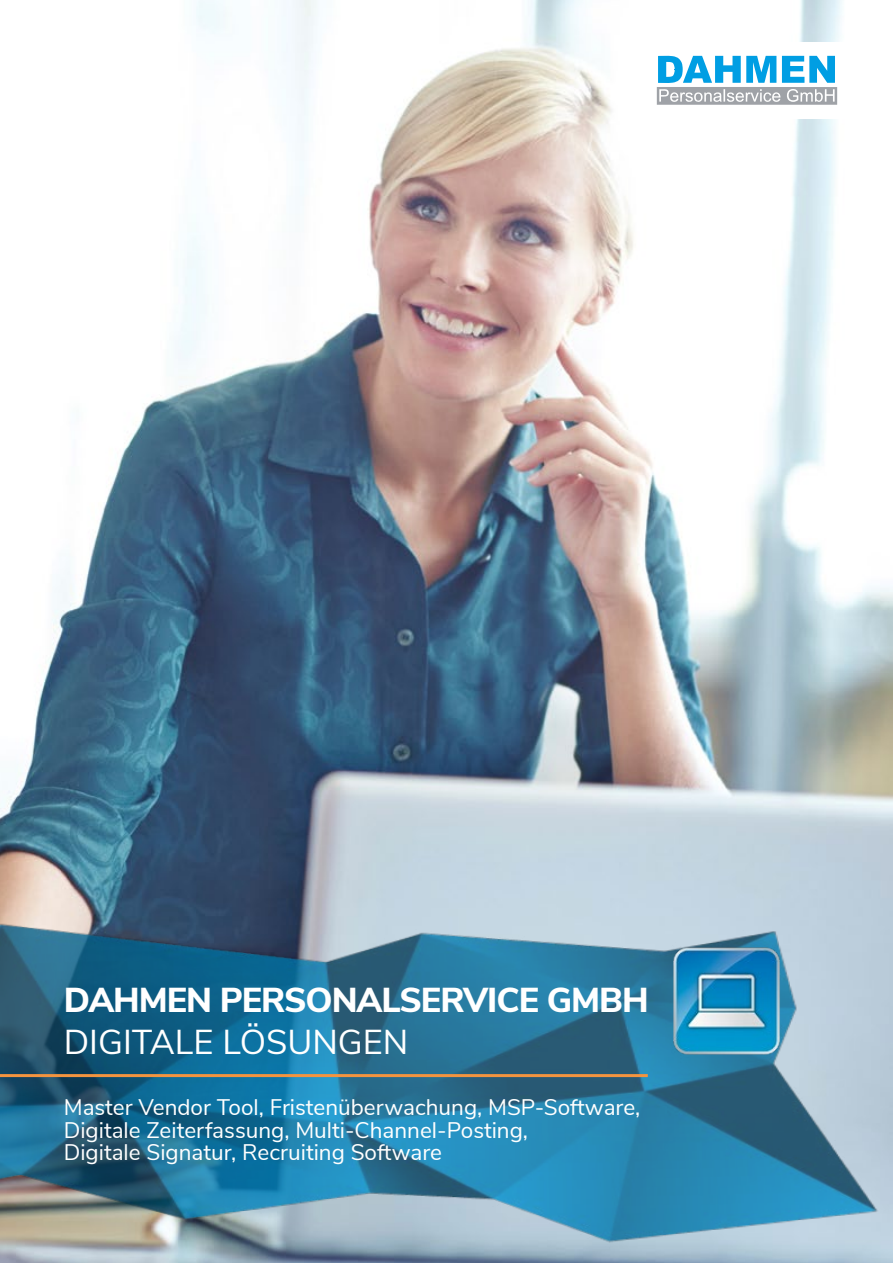
<style>
.page{position:relative;width:893px;height:1263px;background:#fff}
.page>*{position:absolute;margin:0;border:0;box-sizing:border-box;transform-origin:0 0}
.t1{font:800 34.5px "Nunito Sans";letter-spacing:-.03em;color:#fff}
.t2{font:34.5px "Nunito Sans";color:#fff}
.t3{font:22.5px/22.5px "Nunito Sans";color:#fff}
</style>
<div class="page">
<img style="left:0;top:0;width:893px;height:875px">
<img style="left:0;top:875px;width:893px;height:388px">
<div style="left:643px;top:43px;width:207px;height:76px;background:#fff"></div>
<svg style="left:657px;top:56px;width:180px;height:49px"></svg>
<hr style="left:0;top:1074px;width:648px;height:3px;background:#f4943f">
<img style="left:663px;top:937px;width:128px;height:127px">
<h1 class="t1" style="left:64px;top:975px;width:586px">DAHMEN PERSONALSERVICE GMBH</h1>
<h1 class="t2" style="left:64px;top:1017px;width:346px">DIGITALE LÖSUNGEN</h1>
<p class="t3" style="left:64px;top:1095px;width:578px">Master Vendor Tool, Fristenüberwachung, MSP-Software,<br>Digitale Zeiterfassung, Multi-Channel-Posting,<br>Digitale Signatur, Recruiting Software</p>
</div>
